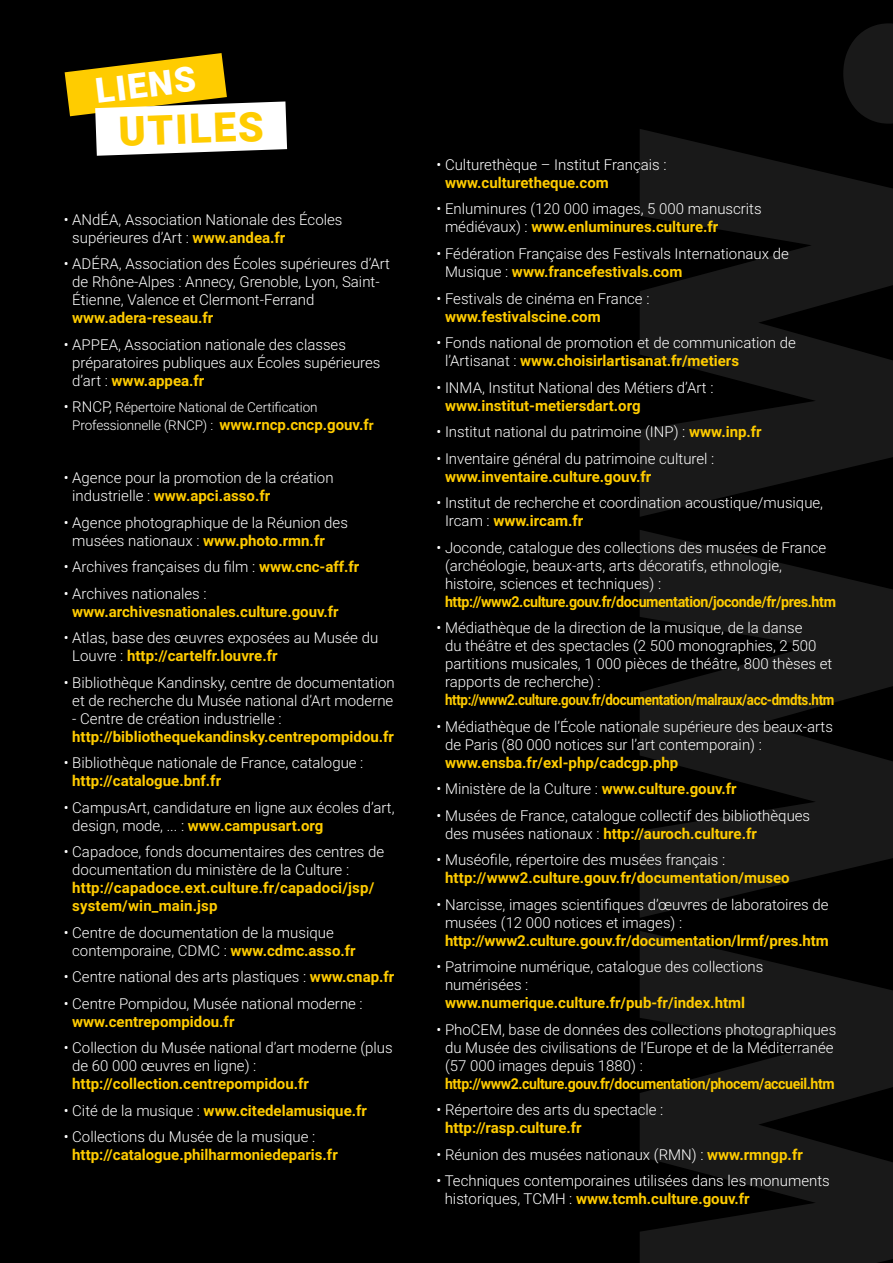
<style>
.page{position:relative;width:893px;height:1263px;background:#000}
.page>*{position:absolute;margin:0;border:0;box-sizing:border-box;transform-origin:0 0}
.t1{font:900 41.1px "Roboto";color:#fc0}
.t2{font:900 34.8px "Roboto";color:#fff}
.t3{font:300 15px/18px "Roboto";color:#fff}
.t4{font:700 15px/18px "Roboto";color:#fc0}
.t5{font:700 15px "Roboto";letter-spacing:-.025em;color:#fc0;scale:.89 1}
.t6{font:700 15px "Roboto";letter-spacing:-.025em;color:#fc0;scale:.95 1}
.t7{font:700 15px "Roboto";letter-spacing:-.025em;color:#fc0;scale:.94 1}
.t8{font:300 13.5px/18px "Roboto";letter-spacing:-.01em;color:#fff}
.s1{font-weight:700;color:#fc0}
.s2{font-size:15px}
.s3{font-weight:700;font-size:15px;color:#fc0}
.s4{font-weight:300;color:#fff}
</style>
<div class="page">
<svg style="left:640px;top:23px;width:253px;height:1240px;fill:#191919"></svg>
<svg style="left:65px;top:53px;width:222px;height:103px"></svg>
<h2 class="t2" style="left:93px;top:67px;width:102px;rotate:-7deg">LIENS</h2>
<h1 class="t1" style="left:118px;top:102px;width:146px;rotate:-2deg">UTILES</h1>
<p class="t3" style="left:72px;top:210px;width:272px;text-indent:-8px">• ANdÉA, Association Nationale des Écoles supérieures d’Art : <span class="s1">www.andea.fr</span></p>
<p class="t3" style="left:72px;top:254px;width:319px;text-indent:-8px">• ADÉRA, Association des Écoles supérieures d’Art de Rhône-Alpes : Annecy, Grenoble, Lyon, Saint-<br>Étienne, Valence et Clermont-Ferrand</p>
<p class="t4" style="left:72px;top:308px;width:143px">www.adera-reseau.fr</p>
<p class="t3" style="left:72px;top:335px;width:310px;text-indent:-8px">• APPEA, Association nationale des classes préparatoires publiques aux Écoles supérieures d’art : <span class="s1">www.appea.fr</span></p>
<p class="t8" style="left:72px;top:398px;width:303px;text-indent:-8px"><span class="s2">• RNCP,</span> Répertoire National de Certification<br>Professionnelle (RNCP) : <span class="s3">www.rncp.cncp.gouv.f</span><span class="s1">r</span></p>
<p class="t3" style="left:72px;top:468px;width:263px;text-indent:-8px">• Agence pour la promotion de la création industrielle : <span class="s1">www.apci.asso.fr</span></p>
<p class="t3" style="left:72px;top:513px;width:277px;text-indent:-8px">• Agence photographique de la Réunion des musées nationaux : <span class="s1">www.photo.rmn.fr</span></p>
<p class="t3" style="left:64px;top:557px;width:297px">• Archives françaises du film : <span class="s1">www.cnc-aff.fr</span></p>
<p class="t3" style="left:64px;top:584px;width:144px">• Archives nationales :</p>
<p class="t4" style="left:72px;top:602px;width:268px">www.archivesnationales.culture.gouv.fr</p>
<p class="t3" style="left:72px;top:628px;width:307px;text-indent:-8px">• Atlas, base des œuvres exposées au Musée du<br>Louvre : <span class="s1">http://cartelfr.louvre.fr</span></p>
<p class="t3" style="left:64px;top:673px;width:332px;text-align:center">• Bibliothèque Kandinsky, centre de documentation et de recherche du Musée national d’Art moderne</p>
<p class="t3" style="left:72px;top:709px;width:211px">- Centre de création industrielle :</p>
<p class="t4" style="left:72px;top:727px;width:323px">http://bibliothequekandinsky.centrepompidou.fr</p>
<p class="t3" style="left:64px;top:753px;width:301px">• Bibliothèque nationale de France, catalogue :</p>
<p class="t4" style="left:72px;top:771px;width:150px">http://catalogue.bnf.fr</p>
<p class="t3" style="left:72px;top:798px;width:324px;text-indent:-8px">• CampusArt, candidature en ligne aux écoles d’art, design, mode, ... : <span class="s1">www.campusart.org</span></p>
<p class="t3" style="left:72px;top:842px;width:313px;text-indent:-8px">• Capadoce, fonds documentaires des centres de documentation du ministère de la Culture :</p>
<p class="t4" style="left:72px;top:878px;width:304px">http://capadoce.ext.culture.fr/capadoci/jsp/ system/win_main.jsp</p>
<p class="t3" style="left:72px;top:923px;width:285px;text-indent:-8px">• Centre de documentation de la musique contemporaine, CDMC : <span class="s1">www.cdmc.asso.fr</span></p>
<p class="t3" style="left:64px;top:967px;width:332px">• Centre national des arts plastiques : <span class="s1">www.cnap.fr</span></p>
<p class="t3" style="left:64px;top:994px;width:301px">• Centre Pompidou, Musée national moderne :</p>
<p class="t4" style="left:72px;top:1012px;width:164px">www.centrepompidou.fr</p>
<p class="t3" style="left:72px;top:1038px;width:322px;text-indent:-8px">• Collection du Musée national d’art moderne (plus de 60 000 œuvres en ligne) :</p>
<p class="t4" style="left:72px;top:1074px;width:238px">http://collection.centrepompidou.fr</p>
<p class="t4" style="left:64px;top:1101px;width:305px"><span class="s4">• Cité de la musique :</span> www.citedelamusique.fr</p>
<p class="t3" style="left:64px;top:1127px;width:253px">• Collections du Musée de la musique :</p>
<p class="t4" style="left:72px;top:1145px;width:267px">http://catalogue.philharmoniedeparis.fr</p>
<p class="t3" style="left:436px;top:155px;width:232px">• Culturethèque – Institut Français :</p>
<p class="t4" style="left:445px;top:173px;width:165px">www.culturetheque.com</p>
<p class="t3" style="left:445px;top:200px;width:318px;text-indent:-8px">• Enluminures (120 000 images, 5 000 manuscrits médiévaux) : <span class="s1">www.enluminures.culture.fr</span></p>
<p class="t3" style="left:445px;top:244px;width:345px;text-indent:-8px">• Fédération Française des Festivals Internationaux de<br>Musique : <span class="s1">www.francefestivals.com</span></p>
<p class="t3" style="left:436px;top:289px;width:215px">• Festivals de cinéma en France :</p>
<p class="t4" style="left:445px;top:307px;width:157px">www.festivalscine.com</p>
<p class="t3" style="left:445px;top:333px;width:352px;text-indent:-8px">• Fonds national de promotion et de communication de l’Artisanat : <span class="s1">www.choisirlartisanat.fr/metiers</span></p>
<p class="t3" style="left:436px;top:378px;width:278px">• INMA, Institut National des Métiers d’Art :</p>
<p class="t4" style="left:445px;top:396px;width:197px">www.institut-metiersdart.org</p>
<p class="t3" style="left:436px;top:422px;width:327px">• Institut national du patrimoine (INP) : <span class="s1">www.inp.fr</span></p>
<p class="t3" style="left:436px;top:449px;width:279px">• Inventaire général du patrimoine culturel :</p>
<p class="t4" style="left:445px;top:467px;width:208px">www.inventaire.culture.gouv.fr</p>
<p class="t3" style="left:445px;top:493px;width:380px;text-indent:-8px">• Institut de recherche et coordination acoustique/musique,<br>Ircam : <span class="s1">www.ircam.fr</span></p>
<p class="t3" style="left:445px;top:538px;width:383px;text-indent:-8px">• Joconde, catalogue des collections des musées de France (archéologie, beaux-arts, arts décoratifs, ethnologie, histoire, sciences et techniques) :</p>
<p class="t6" style="left:445px;top:591px;width:413px">http://www2.culture.gouv.fr/documentation/joconde/fr/pres.htm</p>
<p class="t3" style="left:445px;top:618px;width:389px;text-indent:-8px">• Médiathèque de la direction de la musique, de la danse<br>du théâtre et des spectacles (2 500 monographies, 2 500 partitions musicales, 1 000 pièces de théâtre, 800 thèses et rapports de recherche) :</p>
<p class="t5" style="left:445px;top:689px;width:439px">http://www2.culture.gouv.fr/documentation/malraux/acc-dmdts.htm</p>
<p class="t3" style="left:445px;top:717px;width:389px;text-indent:-8px">• Médiathèque de l’École nationale supérieure des beaux-arts de Paris (80 000 notices sur l’art contemporain) :</p>
<p class="t4" style="left:445px;top:753px;width:235px">www.ensba.fr/exl-php/cadcgp.php</p>
<p class="t3" style="left:436px;top:779px;width:302px">• Ministère de la Culture : <span class="s1">www.culture.gouv.fr</span></p>
<p class="t3" style="left:445px;top:806px;width:367px;text-indent:-8px">• Musées de France, catalogue collectif des bibliothèques des musées nationaux : <span class="s1">http://auroch.culture.fr</span></p>
<p class="t3" style="left:436px;top:850px;width:290px">• Muséofile, répertoire des musées français :</p>
<p class="t4" style="left:445px;top:868px;width:346px">http://www2.culture.gouv.fr/documentation/museo</p>
<p class="t3" style="left:445px;top:895px;width:385px;text-indent:-8px">• Narcisse, images scientifiques d’œuvres de laboratoires de musées (12 000 notices et images) :</p>
<p class="t4" style="left:445px;top:931px;width:385px">http://www2.culture.gouv.fr/documentation/lrmf/pres.htm</p>
<p class="t3" style="left:445px;top:957px;width:320px;text-indent:-8px">• Patrimoine numérique, catalogue des collections numérisées :</p>
<p class="t4" style="left:445px;top:993px;width:302px">www.numerique.culture.fr/pub-fr/index.html</p>
<p class="t3" style="left:445px;top:1020px;width:393px;text-indent:-8px">• PhoCEM, base de données des collections photographiques du Musée des civilisations de l’Europe et de la Méditerranée (57 000 images depuis 1880) :</p>
<p class="t7" style="left:445px;top:1073px;width:416px">http://www2.culture.gouv.fr/documentation/phocem/accueil.htm</p>
<p class="t3" style="left:436px;top:1100px;width:228px">• Répertoire des arts du spectacle :</p>
<p class="t4" style="left:445px;top:1118px;width:138px">http://rasp.culture.fr</p>
<p class="t3" style="left:436px;top:1145px;width:368px">• Réunion des musées nationaux (RMN) : <span class="s1">www.rmngp.fr</span></p>
<p class="t3" style="left:445px;top:1171px;width:386px;text-indent:-8px">• Techniques contemporaines utilisées dans les monuments historiques, TCMH : <span class="s1">www.tcmh.culture.gouv.fr</span></p>
</div>
